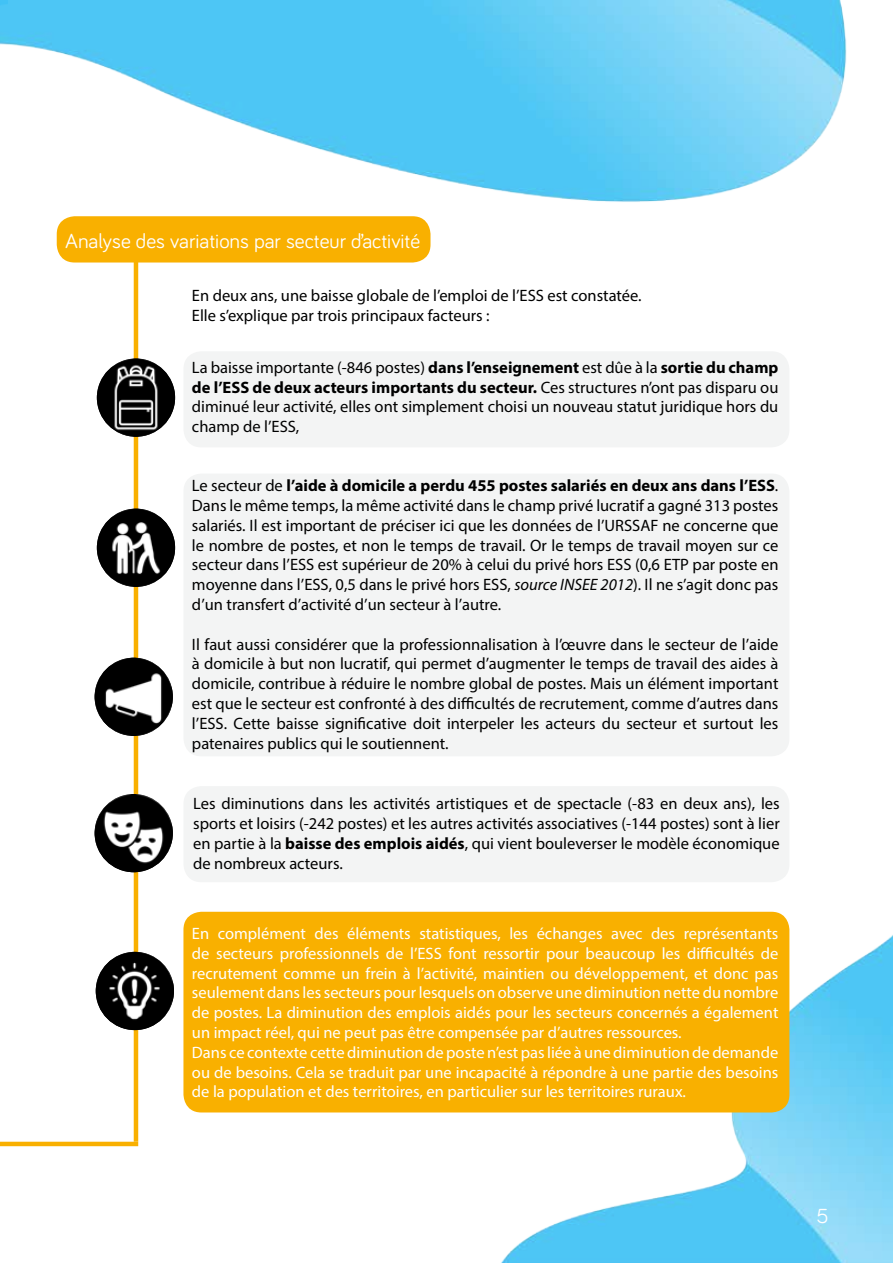
<style>
.page{position:relative;width:893px;height:1263px;background:#fff}
.page>*{position:absolute;margin:0;border:0;box-sizing:border-box;transform-origin:0 0}
.t1{font:21px "Bariol";color:#fff}
.t2{font:16.5px/19.8px "Myriad Pro";color:#000;text-align:justify}
.t3{font:16.5px/19.8px "Myriad Pro";color:#fff}
.s1{font-weight:700}
.s2{font-style:italic}
</style>
<div class="page">
<img style="left:0;top:0;width:1px;height:1147px">
<img style="left:1px;top:0;width:892px;height:1263px">
<div style="left:183px;top:786px;width:606px;height:96px;background:#f3f4f4;border-radius:18px"></div>
<div style="left:183px;top:351px;width:606px;height:96px;background:#f3f4f4;border-radius:18px"></div>
<hr style="left:0;top:1142px;width:138px;height:4px;background:#f9b000">
<hr style="left:134px;top:259px;width:4px;height:883px;background:#f9b000">
<img style="left:97px;top:358px;width:78px;height:79px;border-radius:39px">
<img style="left:97px;top:509px;width:78px;height:78px;border-radius:39px">
<img style="left:96px;top:952px;width:78px;height:78px;border-radius:39px">
<div style="left:183px;top:912px;width:606px;height:200px;background:#f9b000;border-radius:18px"></div>
<div style="left:183px;top:473px;width:606px;height:283px;background:#f3f4f4;border-radius:18px"></div>
<img style="left:95px;top:794px;width:78px;height:78px;border-radius:39px">
<img style="left:95px;top:658px;width:78px;height:78px;border-radius:39px">
<div style="left:57px;top:216px;width:373px;height:46px;background:#f9b000;border-radius:18px"></div>
<p class="t1" style="left:65px;top:226px;width:356px">Analyse des variations par secteur d’activité</p>
<p class="t2" style="left:192px;top:285px;width:451px">En deux ans, une baisse globale de l’emploi de l’ESS est constatée.<br>Elle s’explique par trois principaux facteurs :</p>
<p class="t2" style="left:192px;top:357px;width:588px">La baisse importante (-846 postes) <span class="s1">dans l’enseignement</span> est dûe à la <span class="s1">sortie du champ de l’ESS de deux acteurs importants du secteur.</span> Ces structures n’ont pas disparu ou diminué leur activité, elles ont simplement choisi un nouveau statut juridique hors du champ de l’ESS,</p>
<p class="t2" style="left:192px;top:475px;width:588px">Le secteur de <span class="s1">l’aide à domicile a perdu 455 postes salariés en deux ans dans l’ESS</span>.<br>Dans le même temps, la même activité dans le champ privé lucratif a gagné 313 postes salariés. Il est important de préciser ici que les données de l’URSSAF ne concerne que le nombre de postes, et non le temps de travail. Or le temps de travail moyen sur ce secteur dans l’ESS est supérieur de 20% à celui du privé hors ESS (0,6 ETP par poste en moyenne dans l’ESS, 0,5 dans le privé hors ESS, <span class="s2">source INSEE 2012</span>). Il ne s’agit donc pas d’un transfert d’activité d’un secteur à l’autre.</p>
<p class="t2" style="left:192px;top:634px;width:588px">Il faut aussi considérer que la professionnalisation à l’œuvre dans le secteur de l’aide à domicile à but non lucratif, qui permet d’augmenter le temps de travail des aides à domicile, contribue à réduire le nombre global de postes. Mais un élément important est que le secteur est confronté à des difficultés de recrutement, comme d’autres dans l’ESS. Cette baisse significative doit interpeler les acteurs du secteur et surtout les patenaires publics qui le soutiennent.</p>
<p class="t2" style="left:193px;top:794px;width:588px">Les diminutions dans les activités artistiques et de spectacle (-83 en deux ans), les sports et loisirs (-242 postes) et les autres activités associatives (-144 postes) sont à lier en partie à la <span class="s1">baisse des emplois aidés</span>, qui vient bouleverser le modèle économique de nombreux acteurs.</p>
<p class="t3" style="left:192px;top:923px;width:588px">En complément des éléments statistiques, les échanges avec des représentants de secteurs professionnels de l’ESS font ressortir pour beaucoup les difficultés de recrutement comme un frein à l’activité, maintien ou développement, et donc pas seulement dans les secteurs pour lesquels on observe une diminution nette du nombre de postes. La diminution des emplois aidés pour les secteurs concernés a également un impact réel, qui ne peut pas être compensée par d’autres ressources.<br>Dans ce contexte cette diminution de poste n’est pas liée à une diminution de demande ou de besoins. Cela se traduit par une incapacité à répondre à une partie des besoins de la population et des territoires, en particulier sur les territoires ruraux.</p>
<p class="t1" style="left:817px;top:1202px;width:13px">5</p>
</div>
